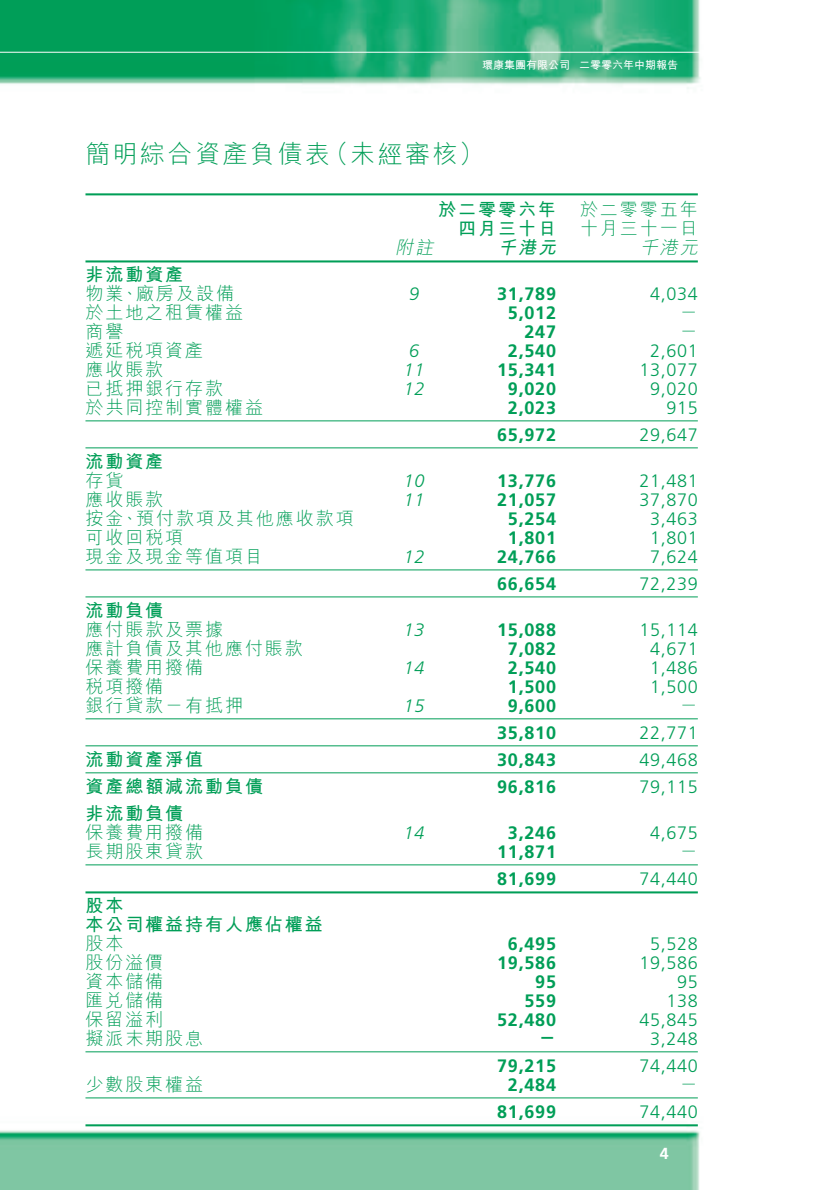
<style>
.page{position:relative;width:840px;height:1190px;background:#fff}
.page>*{position:absolute;margin:0;border:0;box-sizing:border-box;transform-origin:0 0}
.t1{font:300 25px "M Hei";letter-spacing:.1em;color:#009e57}
.t2{font:700 18px "Frutiger";letter-spacing:.045em;color:#009e57}
.t3{font:300 18px "M Hei";letter-spacing:.11em;color:#009e57}
.t4{font:300 18px "Frutiger";letter-spacing:.035em;color:#009e57}
.t5{font:700 18px/27px "M Hei";letter-spacing:.11em;color:#009e57}
.t6{font:italic 300 18px "Frutiger";letter-spacing:.04em;color:#009e57}
.t7{font:italic 300 18px "M Hei";color:#009e57}
.t8{font:italic 700 18px "M Hei";color:#009e57}
.t9{font:800 18px "M Hei";color:#009e57}
.t10{font:700 16px "Frutiger";color:#fff}
.t11{font:700 11px "M Hei";color:#fff}
</style>
<div class="page">
<img style="left:0;top:0;width:701px;height:1190px">
<hr style="left:0;top:52px;width:749px;height:1px;background:#fff">
<hr style="left:85px;top:193px;width:613px;height:2px;background:#009e57">
<hr style="left:85px;top:260px;width:613px;height:2px;background:#009e57">
<hr style="left:85px;top:420px;width:613px;height:1px;background:#009e57">
<hr style="left:85px;top:447px;width:613px;height:1px;background:#009e57">
<hr style="left:85px;top:569px;width:613px;height:1px;background:#009e57">
<hr style="left:85px;top:596px;width:613px;height:1px;background:#009e57">
<hr style="left:85px;top:718px;width:613px;height:1px;background:#009e57">
<hr style="left:85px;top:745px;width:613px;height:1px;background:#009e57">
<hr style="left:85px;top:772px;width:613px;height:1px;background:#009e57">
<hr style="left:85px;top:864px;width:613px;height:1px;background:#009e57">
<hr style="left:85px;top:891px;width:613px;height:2px;background:#009e57">
<hr style="left:85px;top:1051px;width:613px;height:1px;background:#009e57">
<hr style="left:85px;top:1097px;width:613px;height:1px;background:#009e57">
<hr style="left:85px;top:1124px;width:613px;height:2px;background:#009e57">
<p class="t11" style="left:482px;top:61px;width:90px">環康集團有限公司</p>
<p class="t11" style="left:579px;top:61px;width:101px">二零零六年中期報告</p>
<h1 class="t1" style="left:85px;top:145px;width:246px">簡明綜合資產負債表</h1>
<h1 class="t1" style="left:324px;top:145px;width:161px">（未經審核(</h1>
<p class="t5" style="left:438px;top:198px;width:119px">於二零零六年</p>
<p class="t7" style="left:395px;top:241px;width:43px">附註</p>
<p class="t5" style="left:458px;top:217px;width:99px">四月三十日</p>
<p class="t8" style="left:498px;top:241px;width:63px">千港元</p>
<p class="t3" style="left:580px;top:203px;width:119px">於二零零五年</p>
<p class="t3" style="left:580px;top:222px;width:119px">十月三十一日</p>
<p class="t7" style="left:640px;top:241px;width:63px">千港元</p>
<p class="t5" style="left:85px;top:263px;width:99px">非流動資產</p>
<p class="t3" style="left:85px;top:287px;width:150px">物業、廠房及設備</p>
<p class="t3" style="left:85px;top:306px;width:159px">於土地之租賃權益</p>
<p class="t3" style="left:85px;top:325px;width:39px">商譽</p>
<p class="t6" style="left:409px;top:287px;width:12px">9</p>
<p class="t2" style="left:497px;top:287px;width:61px">31,789</p>
<p class="t2" style="left:508px;top:306px;width:50px">5,012</p>
<p class="t2" style="left:524px;top:324px;width:33px">247</p>
<p class="t4" style="left:650px;top:287px;width:49px">4,034</p>
<p class="t3" style="left:680px;top:306px;width:19px">－</p>
<p class="t3" style="left:680px;top:325px;width:19px">－</p>
<p class="t3" style="left:85px;top:344px;width:119px">遞延稅項資產</p>
<p class="t3" style="left:85px;top:363px;width:79px">應收賬款</p>
<p class="t3" style="left:85px;top:382px;width:139px">已抵押銀行存款</p>
<p class="t3" style="left:85px;top:401px;width:179px">於共同控制實體權益</p>
<p class="t6" style="left:409px;top:344px;width:12px">6</p>
<p class="t2" style="left:508px;top:344px;width:50px">2,540</p>
<p class="t4" style="left:650px;top:344px;width:49px">2,601</p>
<p class="t6" style="left:404px;top:363px;width:22px">11</p>
<p class="t2" style="left:497px;top:363px;width:61px">15,341</p>
<p class="t4" style="left:639px;top:363px;width:60px">13,077</p>
<p class="t6" style="left:404px;top:381px;width:22px">12</p>
<p class="t2" style="left:508px;top:381px;width:50px">9,020</p>
<p class="t4" style="left:650px;top:381px;width:49px">9,020</p>
<p class="t2" style="left:508px;top:401px;width:50px">2,023</p>
<p class="t4" style="left:666px;top:401px;width:33px">915</p>
<p class="t2" style="left:497px;top:428px;width:61px">65,972</p>
<p class="t4" style="left:639px;top:428px;width:60px">29,647</p>
<p class="t5" style="left:85px;top:450px;width:79px">流動資產</p>
<p class="t3" style="left:85px;top:474px;width:39px">存貨</p>
<p class="t3" style="left:85px;top:493px;width:79px">應收賬款</p>
<p class="t3" style="left:85px;top:512px;width:270px">按金、預付款項及其他應收款項</p>
<p class="t3" style="left:85px;top:531px;width:99px">可收回稅項</p>
<p class="t3" style="left:85px;top:550px;width:179px">現金及現金等值項目</p>
<p class="t6" style="left:404px;top:474px;width:22px">10</p>
<p class="t6" style="left:404px;top:492px;width:22px">11</p>
<p class="t6" style="left:404px;top:549px;width:22px">12</p>
<p class="t2" style="left:497px;top:474px;width:61px">13,776</p>
<p class="t2" style="left:497px;top:492px;width:61px">21,057</p>
<p class="t2" style="left:508px;top:512px;width:50px">5,254</p>
<p class="t2" style="left:508px;top:531px;width:50px">1,801</p>
<p class="t2" style="left:497px;top:549px;width:61px">24,766</p>
<p class="t4" style="left:639px;top:474px;width:60px">21,481</p>
<p class="t4" style="left:639px;top:492px;width:60px">37,870</p>
<p class="t4" style="left:650px;top:512px;width:49px">3,463</p>
<p class="t4" style="left:650px;top:531px;width:49px">1,801</p>
<p class="t4" style="left:650px;top:549px;width:49px">7,624</p>
<p class="t2" style="left:497px;top:576px;width:61px">66,654</p>
<p class="t4" style="left:639px;top:576px;width:60px">72,239</p>
<p class="t5" style="left:85px;top:599px;width:79px">流動負債</p>
<p class="t3" style="left:85px;top:623px;width:139px">應付賬款及票據</p>
<p class="t3" style="left:85px;top:642px;width:219px">應計負債及其他應付賬款</p>
<p class="t3" style="left:85px;top:661px;width:119px">保養費用撥備</p>
<p class="t3" style="left:85px;top:680px;width:79px">稅項撥備</p>
<p class="t3" style="left:85px;top:699px;width:159px">銀行貸款－有抵押</p>
<p class="t6" style="left:404px;top:622px;width:22px">13</p>
<p class="t2" style="left:497px;top:622px;width:61px">15,088</p>
<p class="t4" style="left:639px;top:622px;width:60px">15,114</p>
<p class="t2" style="left:508px;top:642px;width:50px">7,082</p>
<p class="t4" style="left:650px;top:642px;width:49px">4,671</p>
<p class="t6" style="left:404px;top:660px;width:22px">14</p>
<p class="t2" style="left:508px;top:660px;width:50px">2,540</p>
<p class="t4" style="left:650px;top:660px;width:49px">1,486</p>
<p class="t2" style="left:508px;top:679px;width:50px">1,500</p>
<p class="t4" style="left:650px;top:679px;width:49px">1,500</p>
<p class="t6" style="left:404px;top:699px;width:22px">15</p>
<p class="t2" style="left:508px;top:699px;width:50px">9,600</p>
<p class="t3" style="left:680px;top:699px;width:19px">－</p>
<p class="t2" style="left:497px;top:726px;width:61px">35,810</p>
<p class="t4" style="left:639px;top:726px;width:60px">22,771</p>
<p class="t5" style="left:85px;top:748px;width:119px">流動資產淨值</p>
<p class="t2" style="left:497px;top:753px;width:61px">30,843</p>
<p class="t4" style="left:639px;top:753px;width:60px">49,468</p>
<p class="t5" style="left:85px;top:775px;width:179px">資產總額減流動負債非流動負債</p>
<p class="t2" style="left:497px;top:780px;width:61px">96,816</p>
<p class="t4" style="left:639px;top:780px;width:60px">79,115</p>
<p class="t3" style="left:85px;top:826px;width:119px">保養費用撥備</p>
<p class="t3" style="left:85px;top:845px;width:119px">長期股東貸款</p>
<p class="t6" style="left:404px;top:825px;width:22px">14</p>
<p class="t2" style="left:508px;top:825px;width:50px">3,246</p>
<p class="t2" style="left:497px;top:844px;width:61px">11,871</p>
<p class="t4" style="left:650px;top:825px;width:49px">4,675</p>
<p class="t3" style="left:680px;top:845px;width:19px">－</p>
<p class="t2" style="left:497px;top:871px;width:61px">81,699</p>
<p class="t4" style="left:639px;top:871px;width:60px">74,440</p>
<p class="t5" style="left:85px;top:898px;width:239px;line-height:19px">股本<br>本公司權益持有人應佔權益</p>
<p class="t3" style="left:85px;top:937px;width:39px">股本</p>
<p class="t3" style="left:85px;top:956px;width:79px">股份溢價</p>
<p class="t3" style="left:85px;top:975px;width:79px">資本儲備</p>
<p class="t2" style="left:508px;top:936px;width:50px">6,495</p>
<p class="t4" style="left:650px;top:936px;width:49px">5,528</p>
<p class="t2" style="left:497px;top:955px;width:61px">19,586</p>
<p class="t4" style="left:639px;top:955px;width:60px">19,586</p>
<p class="t2" style="left:535px;top:975px;width:22px">95</p>
<p class="t4" style="left:677px;top:975px;width:22px">95</p>
<p class="t3" style="left:85px;top:994px;width:79px">匯兌儲備</p>
<p class="t2" style="left:524px;top:993px;width:33px">559</p>
<p class="t4" style="left:666px;top:993px;width:33px">138</p>
<p class="t3" style="left:85px;top:1013px;width:79px">保留溢利</p>
<p class="t3" style="left:85px;top:1032px;width:119px">擬派末期股息</p>
<p class="t2" style="left:497px;top:1012px;width:61px">52,480</p>
<p class="t9" style="left:538px;top:1032px;width:19px">－</p>
<p class="t4" style="left:639px;top:1012px;width:60px">45,845</p>
<p class="t4" style="left:650px;top:1032px;width:49px">3,248</p>
<p class="t3" style="left:85px;top:1078px;width:119px">少數股東權益</p>
<p class="t2" style="left:497px;top:1059px;width:61px">79,215</p>
<p class="t2" style="left:508px;top:1077px;width:50px">2,484</p>
<p class="t4" style="left:639px;top:1059px;width:60px">74,440</p>
<p class="t3" style="left:680px;top:1078px;width:19px">－</p>
<p class="t2" style="left:497px;top:1104px;width:61px">81,699</p>
<p class="t4" style="left:639px;top:1104px;width:60px">74,440</p>
<p class="t10" style="left:660px;top:1147px;width:10px">4</p>
</div>
